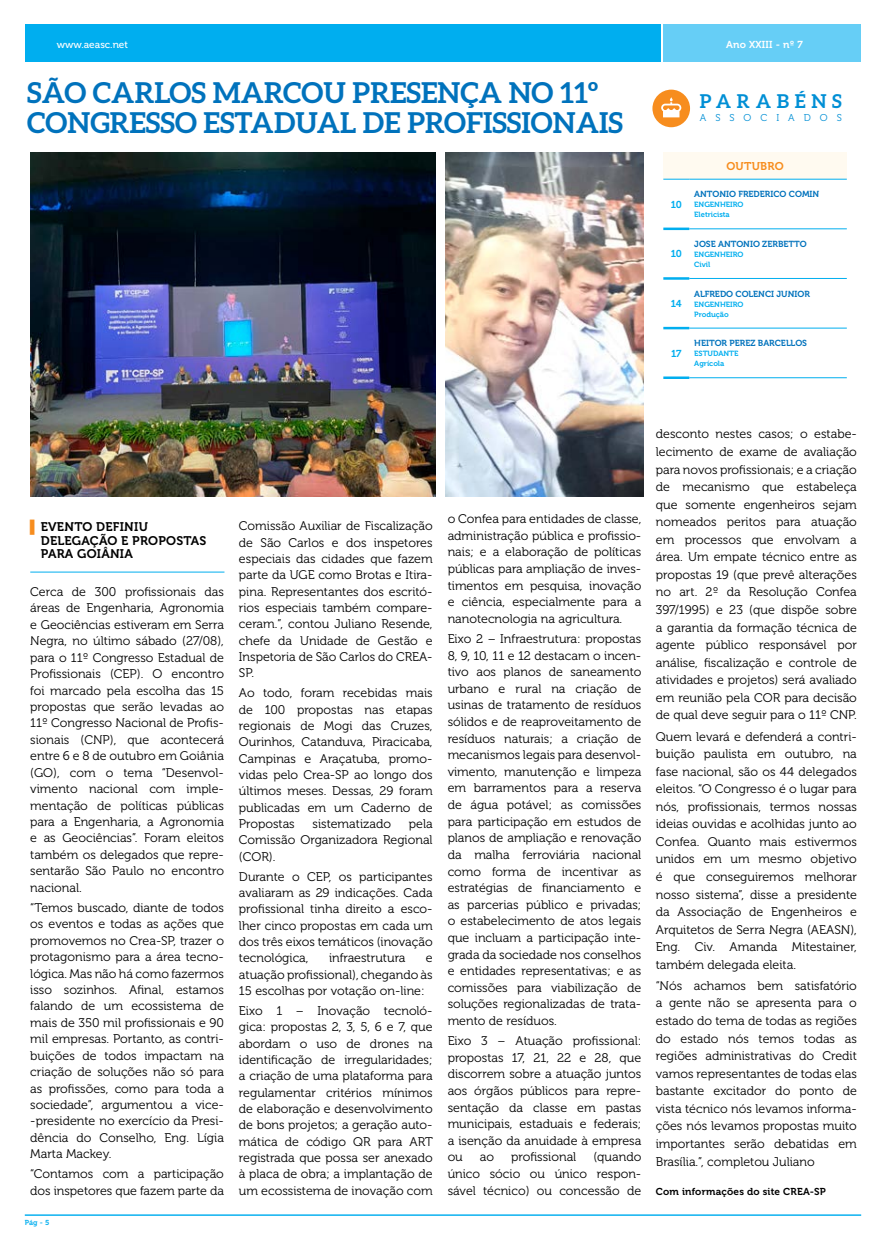
<style>
.page{position:relative;width:886px;height:1241px;background:#fff}
.page>*{position:absolute;margin:0;border:0;box-sizing:border-box;transform-origin:0 0}
.t1{font:700 28.75px/30.5px "Aleo";color:#0072bc}
.t2{font:700 19px "Aleo";letter-spacing:.295em;color:#008fd5}
.t3{font:12.5px/16.4px "Museo 300";color:#000;text-align:justify}
.t4{font:12.5px/13.9px "Museo 700";letter-spacing:.02em;color:#000}
.t5{font:11.25px "Museo 700";letter-spacing:.02em;color:#f78d1e}
.t6{font:10px "Museo 700";letter-spacing:.02em;color:#000}
.t7{font:10px "Museo 500";color:#fff}
.t8{font:10px "Museo 700";letter-spacing:.02em;color:#fff}
.t9{font:10px "Museo 700";letter-spacing:-.015em;color:#00aeef}
.t10{font:9.88px "Museo 300";letter-spacing:.91em;color:#008fd5}
.t11{font:8.75px "Museo 700";color:#0072bc}
.t12{font:7.5px/10px "Museo 700";color:#00aeef}
.t13{font:7.25px "Museo 700";color:#00aeef}
.s1{font-family:"Arial";color:#f78d1e}
</style>
<div class="page">
<div style="left:25px;top:25px;width:635px;height:37px;background:#00aeef"></div>
<hr style="left:25px;top:1214px;width:836px;height:1px;background:#00aeef">
<div style="left:663px;top:25px;width:198px;height:37px;background:#66cef6"></div>
<svg style="left:650px;top:88px;width:42px;height:41px"></svg>
<svg style="left:661px;top:97px;width:20px;height:20px"></svg>
<div style="left:648px;top:85px;width:46px;height:46px;border:4px solid #fff;border-radius:50%"></div>
<hr style="left:30px;top:571px;width:194px;height:1px;background:#00aeef">
<img style="left:30px;top:152px;width:405px;height:344px">
<img style="left:446px;top:152px;width:197px;height:344px">
<div style="left:663px;top:152px;width:184px;height:27px;background:#fffaf0"></div>
<svg style="left:663px;top:179px;width:26px;height:1px"></svg>
<hr style="left:689px;top:179px;width:158px;height:1px;background:#00aeef">
<hr style="left:689px;top:228px;width:158px;height:1px;background:#00aeef">
<hr style="left:689px;top:278px;width:158px;height:1px;background:#00aeef">
<hr style="left:689px;top:328px;width:158px;height:1px;background:#00aeef">
<hr style="left:689px;top:377px;width:158px;height:1px;background:#00aeef">
<hr style="left:663px;top:227px;width:26px;height:3px;background:#00aeef">
<hr style="left:663px;top:277px;width:26px;height:3px;background:#00aeef">
<hr style="left:663px;top:327px;width:26px;height:2px;background:#00aeef">
<hr style="left:663px;top:376px;width:26px;height:3px;background:#00aeef">
<p class="t7" style="left:57px;top:39px;width:73px">www.aeasc.net</p>
<p class="t8" style="left:726px;top:39px;width:78px">Ano XXIII - nº 7</p>
<h1 class="t1" style="left:27px;top:77px;width:597px">SÃO CARLOS MARCOU PRESENÇA NO 11º<br>CONGRESSO ESTADUAL DE PROFISSIONAIS</h1>
<h2 class="t2" style="left:700px;top:91px;width:144px">PARABÉNS</h2>
<p class="t10" style="left:700px;top:112px;width:144px">ASSOCIADOS</p>
<p class="t9" style="left:671px;top:199px;width:13px">10</p>
<p class="t9" style="left:671px;top:248px;width:13px">10</p>
<p class="t9" style="left:671px;top:298px;width:13px">14</p>
<p class="t9" style="left:671px;top:347px;width:12px">17</p>
<p class="t5" style="left:726px;top:160px;width:59px">OUTUBRO</p>
<p class="t11" style="left:694px;top:189px;width:127px">ANTONIO FREDERICO COMIN</p>
<p class="t12" style="left:694px;top:200px;width:51px">ENGENHEIRO<br>Eletricista</p>
<p class="t11" style="left:694px;top:239px;width:114px">JOSE ANTONIO ZERBETTO</p>
<p class="t12" style="left:694px;top:249px;width:51px">ENGENHEIRO<br>Civil</p>
<p class="t11" style="left:694px;top:288px;width:117px">ALFREDO COLENCI JUNIOR</p>
<p class="t12" style="left:694px;top:299px;width:51px">ENGENHEIRO<br>Produção</p>
<p class="t11" style="left:694px;top:338px;width:114px">HEITOR PEREZ BARCELLOS</p>
<p class="t12" style="left:694px;top:348px;width:46px">ESTUDANTE<br>Agrícola</p>
<p class="t4" style="left:41px;top:519px;width:167px;text-indent:-11px"><span class="s1">▌</span> EVENTO DEFINIU<br>DELEGAÇÃO E PROPOSTAS<br>PARA GOIÂNIA</p>
<p class="t3" style="left:30px;top:583px;width:195px">Cerca de 300 profissionais das áreas de Engenharia, Agronomia e Geociências estiveram em Serra Negra, no último sábado (27/08), para o 11º Congresso Estadual de Profissionais (CEP). O encontro foi marcado pela escolha das 15 propostas que serão levadas ao 11º Congresso Nacional de Profis&shy;sionais (CNP), que acontecerá entre 6 e 8 de outubro em Goiânia (GO), com o tema “Desenvol&shy;vimento nacional com imple&shy;mentação de políticas públicas para a Engenharia, a Agronomia e as Geociências”. Foram eleitos também os delegados que repre&shy;sentarão São Paulo no encontro nacional.</p>
<p class="t3" style="left:30px;top:899px;width:195px">“Temos buscado, diante de todos os eventos e todas as ações que promovemos no Crea-SP, trazer o protagonismo para a área tecno&shy;lógica. Mas não há como fazermos isso sozinhos. Afinal, estamos falando de um ecossistema de mais de 350 mil profissionais e 90 mil empresas. Portanto, as contri&shy;buições de todos impactam na criação de soluções não só para as profissões, como para toda a sociedade”, argumentou a vice--presidente no exercício da Presi&shy;dência do Conselho, Eng. Lígia Marta Mackey.</p>
<p class="t3" style="left:30px;top:1165px;width:195px">“Contamos com a participação dos inspetores que fazem parte da</p>
<p class="t13" style="left:25px;top:1218px;width:26px">Pág - 5</p>
<p class="t3" style="left:239px;top:518px;width:195px">Comissão Auxiliar de Fiscalização de São Carlos e dos inspetores especiais das cidades que fazem parte da UGE como Brotas e Itira&shy;pina. Representantes dos escritó&shy;rios especiais também compare&shy;ceram.”, contou Juliano Resende, chefe da Unidade de Gestão e Inspetoria de São Carlos do CREA-SP.</p>
<p class="t3" style="left:239px;top:685px;width:195px">Ao todo, foram recebidas mais de 100 propostas nas etapas regionais de Mogi das Cruzes, Ourinhos, Catanduva, Piracicaba, Campinas e Araçatuba, promo&shy;vidas pelo Crea-SP ao longo dos últimos meses. Dessas, 29 foram publicadas em um Caderno de Propostas</p>
<p class="t3" style="left:239px;top:815px;width:195px;text-indent:170px">pela Comissão Organizadora Regional (COR).</p>
<p class="t3" style="left:239px;top:868px;width:195px">Durante o CEP, os participantes avaliaram as 29 indicações. Cada profissional tinha direito a esco&shy;lher cinco propostas em cada um dos três eixos temáticos (inovação tecnológica,</p>
<p class="t3" style="left:313px;top:815px;width:80px">sistematizado</p>
<p class="t3" style="left:329px;top:949px;width:78px">infraestrutura</p>
<p class="t3" style="left:239px;top:949px;width:195px;text-indent:187px">e atuação profissional), chegando às 15 escolhas por votação on-line:</p>
<p class="t3" style="left:239px;top:1002px;width:195px">Eixo 1 – Inovação tecnoló&shy;gica: propostas 2, 3, 5, 6 e 7, que abordam o uso de drones na identificação de irregularidades; a criação de uma plataforma para regulamentar critérios mínimos de elaboração e desenvolvimento de bons projetos; a geração auto&shy;mática de código QR para ART registrada que possa ser anexado à placa de obra; a implantação de um ecossistema de inovação com</p>
<p class="t3" style="left:448px;top:510px;width:195px">o Confea para entidades de classe, administração pública e profissio&shy;nais; e a elaboração de políticas públicas para ampliação de inves&shy;timentos em pesquisa, inovação e ciência, especialmente para a nanotecnologia na agricultura.</p>
<p class="t3" style="left:448px;top:630px;width:195px">Eixo 2 – Infraestrutura: propostas 8, 9, 10, 11 e 12 destacam o incen&shy;tivo aos planos de saneamento urbano e rural na criação de usinas de tratamento de resíduos sólidos e de reaproveitamento de resíduos naturais; a criação de mecanismos legais para desenvol&shy;vimento, manutenção e limpeza em barramentos para a reserva de água potável; as comissões para participação em estudos de planos de ampliação e renovação da malha ferroviária nacional como forma de incentivar as estratégias de financiamento e as parcerias público e privadas; o estabelecimento de atos legais que incluam a participação inte&shy;grada da sociedade nos conselhos e entidades representativas; e as comissões para viabilização de soluções regionalizadas de trata&shy;mento de resíduos.</p>
<p class="t3" style="left:448px;top:1032px;width:195px">Eixo 3 – Atuação profissional: propostas 17, 21, 22 e 28, que discorrem sobre a atuação juntos aos órgãos públicos para repre&shy;sentação da classe em pastas municipais, estaduais e federais; a isenção da anuidade à empresa ou</p>
<p class="t3" style="left:448px;top:1148px;width:195px;text-indent:146px">(quando único sócio ou único respon&shy;sável técnico) ou concessão de</p>
<p class="t3" style="left:480px;top:1148px;width:16px">ao</p>
<p class="t3" style="left:511px;top:1148px;width:67px">profissional</p>
<p class="t3" style="left:656px;top:425px;width:203px;line-height:17.5px">desconto nestes casos; o estabe&shy;lecimento de exame de avaliação para novos profissionais; e a criação de mecanismo que estabeleça que somente engenheiros sejam nomeados peritos para atuação em processos que envolvam a área. Um empate técnico entre as propostas 19 (que prevê alterações no art. 2º da Resolução Confea 397/1995) e 23 (que dispõe sobre a garantia da formação técnica de agente público responsável por análise, fiscalização e controle de atividades e projetos) será avaliado em reunião pela COR para decisão de qual deve seguir para o 11º CNP.</p>
<p class="t3" style="left:656px;top:727px;width:203px;line-height:17.5px">Quem levará e defenderá a contri&shy;buição paulista em outubro, na fase nacional, são os 44 delegados eleitos. “O Congresso é o lugar para nós, profissionais, termos nossas ideias ouvidas e acolhidas junto ao Confea. Quanto mais estivermos unidos em um mesmo objetivo é que conseguiremos melhorar nosso sistema”, disse a presidente da Associação de Engenheiros e Arquitetos de Serra Negra (AEASN), Eng. Civ. Amanda Mitestainer, também delegada eleita.</p>
<p class="t3" style="left:656px;top:976px;width:203px;line-height:17.5px">“Nós achamos bem satisfatório a gente não se apresenta para o estado do tema de todas as regiões do estado nós temos todas as regiões administrativas do Credit vamos representantes de todas elas bastante excitador do ponto de vista técnico nós levamos informa&shy;ções nós levamos propostas muito importantes serão debatidas em Brasília.”, completou Juliano</p>
<p class="t6" style="left:656px;top:1185px;width:172px">Com informações do site CREA-SP</p>
</div>
